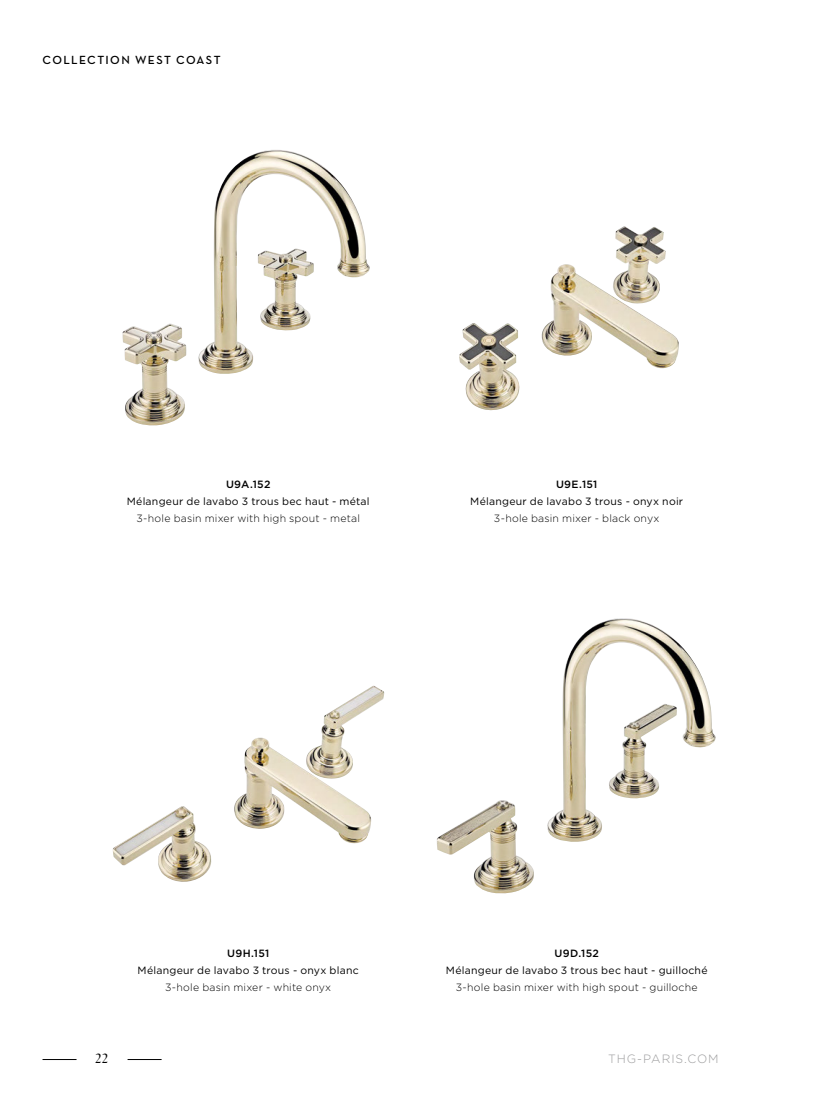
<style>
.page{position:relative;width:825px;height:1106px;background:#fff}
.page>*{position:absolute;margin:0;border:0;box-sizing:border-box;transform-origin:0 0}
.t1{font:13.5px "Janson Text";color:#000}
.t2{font:600 12px "Neutra Text";letter-spacing:.11em;color:#000}
.t3{font:300 12px "Gotham";letter-spacing:.08em;color:#9c9c9d}
.t4{font:10.5px "Gotham";letter-spacing:.025em;color:#000}
.t5{font:300 10.5px "Gotham";letter-spacing:.02em;color:#000}
.t6{font:500 10.5px "Gotham";letter-spacing:.025em;color:#000}
</style>
<div class="page">
<hr style="left:43px;top:1059px;width:34px;height:1px;background:#000">
<hr style="left:128px;top:1059px;width:34px;height:1px;background:#000">
<img style="left:113px;top:685px;width:271px;height:197px">
<img style="left:122px;top:150px;width:248px;height:248px">
<img style="left:437px;top:618px;width:279px;height:276px">
<img style="left:459px;top:226px;width:220px;height:185px">
<p class="t2" style="left:43px;top:52px;width:180px">COLLECTION WEST COAST</p>
<p class="t6" style="left:226px;top:477px;width:46px">U9A.152</p>
<p class="t4" style="left:127px;top:494px;width:244px">Mélangeur de lavabo 3 trous bec haut - métal</p>
<p class="t5" style="left:136px;top:511px;width:225px">3-hole basin mixer with high spout - metal</p>
<p class="t6" style="left:556px;top:477px;width:43px">U9E.151</p>
<p class="t4" style="left:470px;top:494px;width:214px">Mélangeur de lavabo 3 trous - onyx noir</p>
<p class="t5" style="left:494px;top:511px;width:167px">3-hole basin mixer - black onyx</p>
<p class="t1" style="left:95px;top:1050px;width:15px">22</p>
<p class="t6" style="left:227px;top:946px;width:44px">U9H.151</p>
<p class="t4" style="left:138px;top:963px;width:223px">Mélangeur de lavabo 3 trous - onyx blanc</p>
<p class="t5" style="left:165px;top:980px;width:168px">3-hole basin mixer - white onyx</p>
<p class="t6" style="left:555px;top:946px;width:46px">U9D.152</p>
<p class="t4" style="left:446px;top:963px;width:263px">Mélangeur de lavabo 3 trous bec haut - guilloché</p>
<p class="t5" style="left:456px;top:980px;width:243px">3-hole basin mixer with high spout - guilloche</p>
<p class="t3" style="left:608px;top:1051px;width:112px">THG-PARIS.COM</p>
</div>
